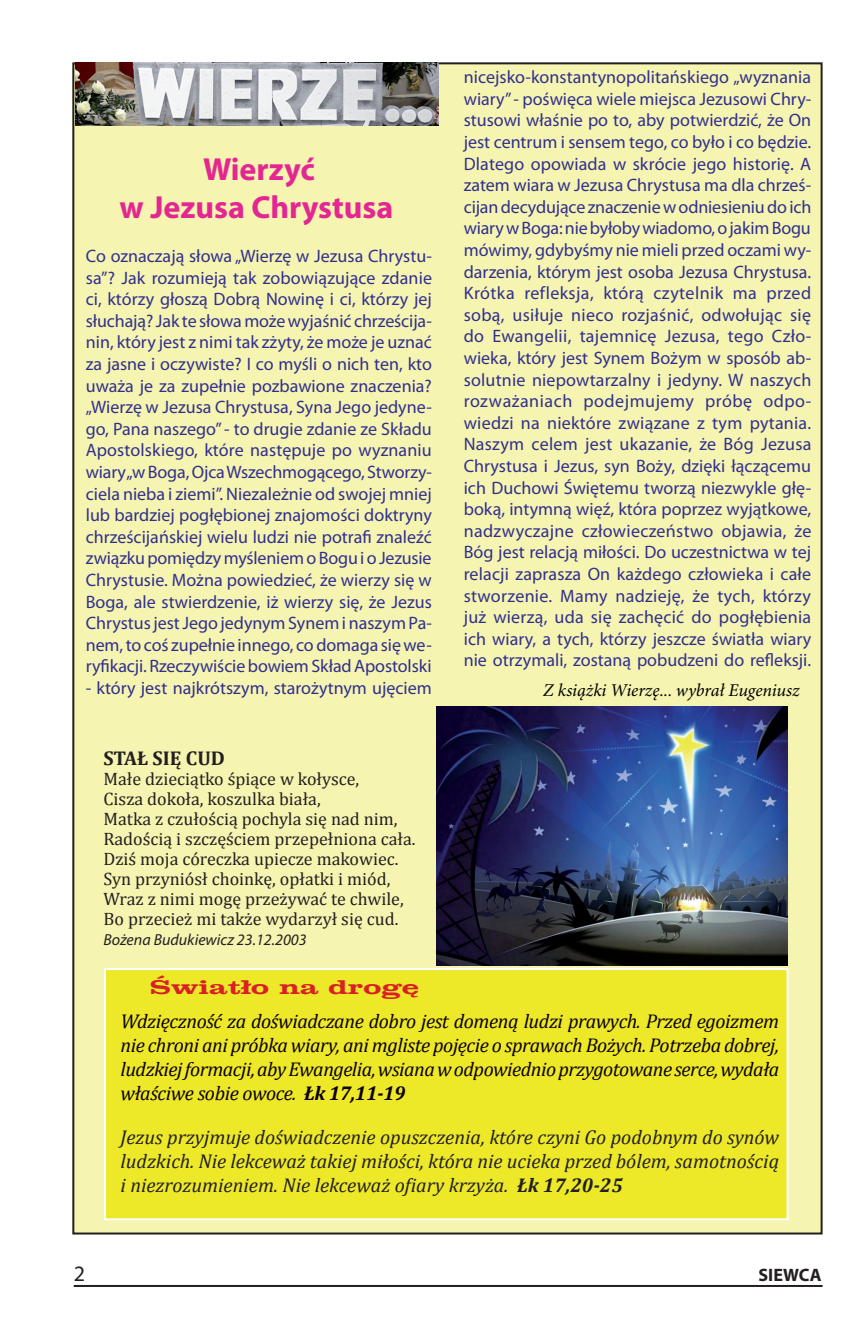
<style>
.page{position:relative;width:868px;height:1338px;background:#fff}
.page>*{position:absolute;margin:0;border:0;box-sizing:border-box;transform-origin:0 0}
.t1{font:700 32px/38.4px "Myriad Pro";color:#e42692;text-align:center}
.t2{font:italic 20px/24px "Cambria";letter-spacing:-.025em;color:#0c0000;text-align:justify}
.t3{font:italic 20px/24px "Cambria";color:#231f20;text-align:justify}
.t4{font:700 20px "Clarendon";color:#d92125;scale:1.5 1}
.t5{font:700 20px "Cambria";color:#231f20}
.t6{font:18px/21.6px "Myriad Pro";color:#312f8e;text-align:justify}
.t7{font:18px/20px "Cambria";color:#231f20}
.t8{font:italic 18px "Minion Pro";letter-spacing:-.005em;color:#000}
.t9{font:700 18px "Myriad Pro";color:#231f20}
.t10{font:italic 16px "Myriad Pro";color:#231f20}
.s1{font-weight:700}
</style>
<div class="page">
<hr style="left:74px;top:1285px;width:748px;height:2px;background:#231f20">
<div style="left:73px;top:63px;width:748px;height:1170px;background:#f5f4b0"></div>
<img style="left:75px;top:62px;width:363px;height:63px">
<div style="left:105px;top:969px;width:682px;height:250px;background:#ede929"></div>
<div style="left:104px;top:968px;width:684px;height:252px;border:2px solid #fff"></div>
<img style="left:437px;top:706px;width:350px;height:260px">
<h1 class="t1" style="left:120px;top:149px;width:275px">Wierzyć<br>w Jezusa Chrystusa</h1>
<p class="t6" style="left:86px;top:245px;width:348px">Co oznaczają słowa „Wierzę w Jezusa Chrystu&shy;sa”? Jak rozumieją tak zobowiązujące zdanie ci, którzy głoszą Dobrą Nowinę i ci, którzy jej słuchają? Jak te słowa może wyjaśnić chrześcija&shy;nin, który jest z nimi tak zżyty, że może je uznać za jasne i oczywiste? I co myśli o nich ten, kto uważa je za zupełnie pozbawione znaczenia? „Wierzę w Jezusa Chrystusa, Syna Jego jedyne&shy;go, Pana naszego” - to drugie zdanie ze Składu Apostolskiego, które następuje po wyznaniu wiary „w Boga, Ojca Wszechmogącego, Stworzy&shy;ciela nieba i ziemi”. Niezależnie od swojej mniej lub bardziej pogłębionej znajomości doktryny chrześcijańskiej wielu ludzi nie potrafi znaleźć związku pomiędzy myśleniem o Bogu i o Jezusie Chrystusie. Można powiedzieć, że wierzy się w Boga, ale stwierdzenie, iż wierzy się, że Jezus Chrystus jest Jego jedynym Synem i naszym Pa&shy;nem, to coś zupełnie innego, co domaga się we&shy;ryfikacji. Rzeczywiście bowiem Skład Apostolski</p>
<p class="t6" style="left:86px;top:677px;width:347px">- który jest najkrótszym, starożytnym ujęciem</p>
<p class="t5" style="left:103px;top:744px;width:123px">STAŁ SIĘ CUD</p>
<p class="t7" style="left:103px;top:769px;width:313px">Małe dzieciątko śpiące w kołysce,<br>Cisza dokoła, koszulka biała,<br>Matka z czułością pochyla się nad nim, Radością i szczęściem przepełniona cała.<br>Dziś moja córeczka upiecze makowiec.<br>Syn przyniósł choinkę, opłatki i miód, Wraz z nimi mogę przeżywać te chwile, Bo przecież mi także wydarzył się cud.</p>
<p class="t10" style="left:103px;top:930px;width:205px">Bożena Budukiewicz 23.12.2003</p>
<p class="t6" style="left:463px;top:66px;width:349px">nicejsko-konstantynopolitańskiego „wyznania wiary” - poświęca wiele miejsca Jezusowi Chry&shy;stusowi właśnie po to, aby potwierdzić, że On jest centrum i sensem tego, co było i co będzie.<br>Dlatego opowiada w skrócie jego historię. A zatem wiara w Jezusa Chrystusa ma dla chrześ&shy;cijan decydujące znaczenie w odniesieniu do ich wiary w Boga: nie byłoby wiadomo, o jakim Bogu mówimy, gdybyśmy nie mieli przed oczami wy&shy;darzenia, którym jest osoba Jezusa Chrystusa.<br>Krótka refleksja, którą czytelnik ma przed sobą, usiłuje nieco rozjaśnić, odwołując się do Ewangelii, tajemnicę Jezusa, tego Czło&shy;wieka, który jest Synem Bożym w sposób ab&shy;solutnie niepowtarzalny i jedyny. W naszych rozważaniach podejmujemy próbę odpo&shy;wiedzi na niektóre związane z tym pytania.<br>Naszym celem jest ukazanie, że Bóg Jezusa Chrystusa i Jezus, syn Boży, dzięki łączącemu ich Duchowi Świętemu tworzą niezwykle głę&shy;boką, intymną więź, która poprzez wyjątkowe, nadzwyczajne człowieczeństwo objawia, że Bóg jest relacją miłości. Do uczestnictwa w tej relacji zaprasza On każdego człowieka i całe stworzenie. Mamy nadzieję, że tych, którzy już wierzą, uda się zachęcić do pogłębienia ich wiary, a tych, którzy jeszcze światła wiary nie otrzymali, zostaną pobudzeni do refleksji.</p>
<p class="t8" style="left:543px;top:680px;width:258px">Z książki Wierzę... wybrał Eugeniusz</p>
<p class="t4" style="left:149px;top:975px;width:181px">Światło na drogę</p>
<p class="t2" style="left:120px;top:1008px;width:660px">Wdzięczność za doświadczane dobro jest domeną ludzi prawych. Przed egoizmem nie chroni ani próbka wiary, ani mgliste pojęcie o sprawach Bożych. Potrzeba dobrej, ludzkiej formacji, aby Ewangelia, wsiana w odpowiednio przygotowane serce, wydała właściwe sobie owoce. <span class="s1">Łk 17,11-19</span></p>
<p class="t3" style="left:120px;top:1124px;width:660px">Jezus przyjmuje doświadczenie opuszczenia, które czyni Go podobnym do synów ludzkich. Nie lekceważ takiej miłości, która nie ucieka przed bólem, samotnością i niezrozumieniem. Nie lekceważ ofiary krzyża. <span class="s1">Łk 17,20-25</span></p>
<p class="t9" style="left:758px;top:1263px;width:65px">SIEWCA</p>
</div>
